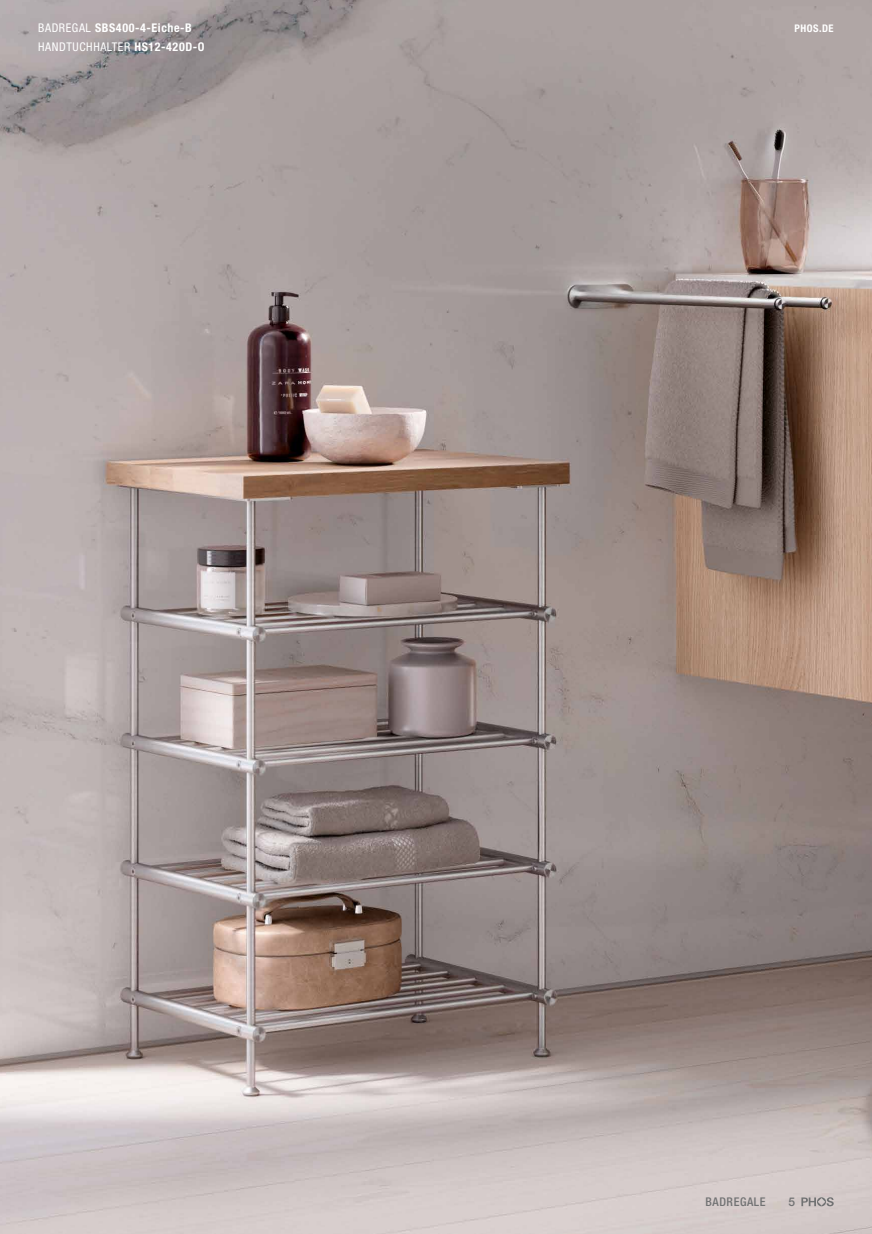
<style>
.page{position:relative;width:872px;height:1234px;background:#fff}
.page>*{position:absolute;margin:0;border:0;box-sizing:border-box;transform-origin:0 0}
.t1{font:700 condensed 12px/19.2px "Helvetica Neue LT Std";letter-spacing:.05em;color:#fff}
.t2{font:500 condensed 12px "Helvetica Neue LT Std";letter-spacing:.05em;color:#717273}
.t3{font:500 12px "Helvetica Neue LT Std";color:#717273}
.t4{font:700 condensed 10.5px "Helvetica Neue LT Std";letter-spacing:.05em;color:#fff}
.s1{font-weight:400}
</style>
<div class="page">
<img style="left:0;top:0;width:872px;height:1233px">
<svg style="left:801px;top:1196px;width:32px;height:9px"></svg>
<p class="t1" style="left:38px;top:18px;width:168px"><span class="s1">BADREGAL</span> SBS400-4-Eiche-B<br><span class="s1">HANDTUCHHALTER</span> HS12-420D-O</p>
<p class="t4" style="left:794px;top:22px;width:41px">PHOS.DE</p>
<p class="t2" style="left:705px;top:1194px;width:62px">BADREGALE</p>
<p class="t3" style="left:788px;top:1194px;width:8px">5</p>
</div>
